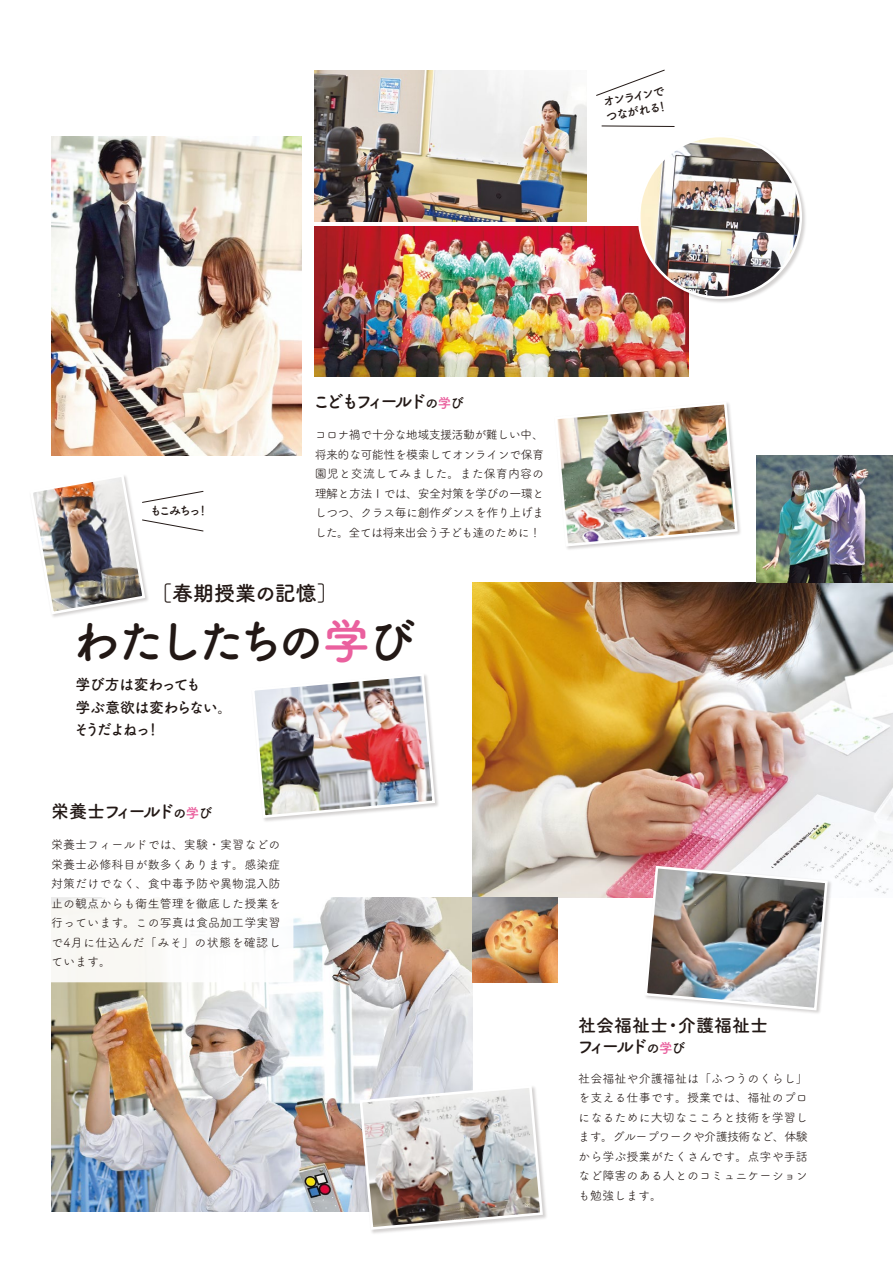
<style>
.page{position:relative;width:893px;height:1263px;background:#fff}
.page>*{position:absolute;margin:0;border:0;box-sizing:border-box;transform-origin:0 0}
.t1{font:700 48px "Tsuku A Rd Gothic";letter-spacing:-.14em;color:#221815}
.t2{font:700 21px "Tsuku A Rd Gothic";color:#221815}
.t3{font:700 18px/21px "Tsuku A Rd Gothic";color:#221815}
.t4{font:700 18px "Tsuku A Rd Gothic";letter-spacing:-.22em;color:#221815}
.t5{font:700 18px "Tsuku A Rd Gothic";letter-spacing:-.19em;color:#221815}
.t6{font:700 15px/22.5px "Tsuku A Rd Gothic";letter-spacing:-.065em;color:#221815}
.t7{font:12px/19.5px "Tsuku A Rd Gothic";letter-spacing:.005em;color:#221815;text-align:justify}
.t8{font:700 12px/15px "Tsuku A Rd Gothic";letter-spacing:-.19em;color:#221815}
.s1{font-size:13.5px}
.s2{font-size:13.5px;color:#ea609e}
.s3{color:#ea609e}
</style>
<div class="page">
<img style="left:51px;top:136px;width:251px;height:319px">
<img style="left:472px;top:583px;width:421px;height:314px">
<img style="left:51px;top:897px;width:421px;height:315px">
<img style="left:315px;top:70px;width:272px;height:152px">
<img style="left:472px;top:897px;width:85px;height:85px">
<img style="left:757px;top:455px;width:136px;height:128px">
<img style="left:358px;top:1083px;width:189px;height:151px">
<img style="left:358px;top:1084px;width:186px;height:147px">
<img style="left:642px;top:864px;width:192px;height:149px">
<img style="left:643px;top:864px;width:186px;height:148px">
<img style="left:315px;top:226px;width:374px;height:151px">
<img style="left:636px;top:193px;width:170px;height:113px">
<img style="left:640px;top:139px;width:161px;height:159px">
<div style="left:638px;top:135px;width:164px;height:164px;border:3px solid #fff;border-radius:50%"></div>
<div style="left:38px;top:787px;width:255px;height:195px;background:#fff;border:26px solid #fff"></div>
<img style="left:264px;top:782px;width:174px;height:42px">
<img style="left:250px;top:674px;width:186px;height:145px">
<svg style="left:601px;top:125px;width:74px;height:2px"></svg>
<svg style="left:596px;top:69px;width:69px;height:27px"></svg>
<img style="left:33px;top:475px;width:171px;height:141px">
<img style="left:557px;top:403px;width:182px;height:145px">
<p class="t8" style="left:602px;top:94px;width:65px;rotate:-10deg">オンラインでつながれる！</p>
<p class="t8" style="left:150px;top:503px;width:60px">もこみちっ！</p>
<h3 class="t4" style="left:312px;top:387px;width:153px">こどもフィールド<span class="s1">の</span><span class="s2">学</span><span class="s1">び</span></h3>
<p class="t7" style="left:315px;top:424px;width:231px">コロナ禍で十分な地域支援活動が難しい中、将来的な可能性を模索してオンラインで保育園児と交流してみました。また保育内容の理解と方法Ⅰでは、安全対策を学びの一環としつつ、クラス毎に創作ダンスを作り上げました。全ては将来出会う子ども達のために！</p>
<h2 class="t2" style="left:151px;top:577px;width:188px">［春期授業の記憶］</h2>
<h1 class="t1" style="left:72px;top:604px;width:345px">わたしたちの<span class="s3">学</span>び</h1>
<p class="t6" style="left:74px;top:673px;width:160px">学び方は変わっても<br>学ぶ意欲は変わらない。そうだよねっ！</p>
<h3 class="t5" style="left:51px;top:797px;width:163px">栄養士フィールド<span class="s1">の</span><span class="s2">学</span><span class="s1">び</span></h3>
<p class="t7" style="left:51px;top:834px;width:231px">栄養士フィールドでは、実験・実習などの栄養士必修科目が数多くあります。感染症対策だけでなく、食中毒予防や異物混入防止の観点からも衛生管理を徹底した授業を行っています。この写真は食品加工学実習で4月に仕込んだ「みそ」の状態を確認しています。</p>
<h3 class="t3" style="left:577px;top:1014px;width:193px">社会福祉士・介護福祉士フィールド<span class="s1">の</span><span class="s2">学</span><span class="s1">び</span></h3>
<p class="t7" style="left:578px;top:1068px;width:231px">社会福祉や介護福祉は「ふつうのくらし」を支える仕事です。授業では、福祉のプロになるために大切なこころと技術を学習します。グループワークや介護技術など、体験から学ぶ授業がたくさんです。点字や手話など障害のある人とのコミュニケーションも勉強します。</p>
</div>
